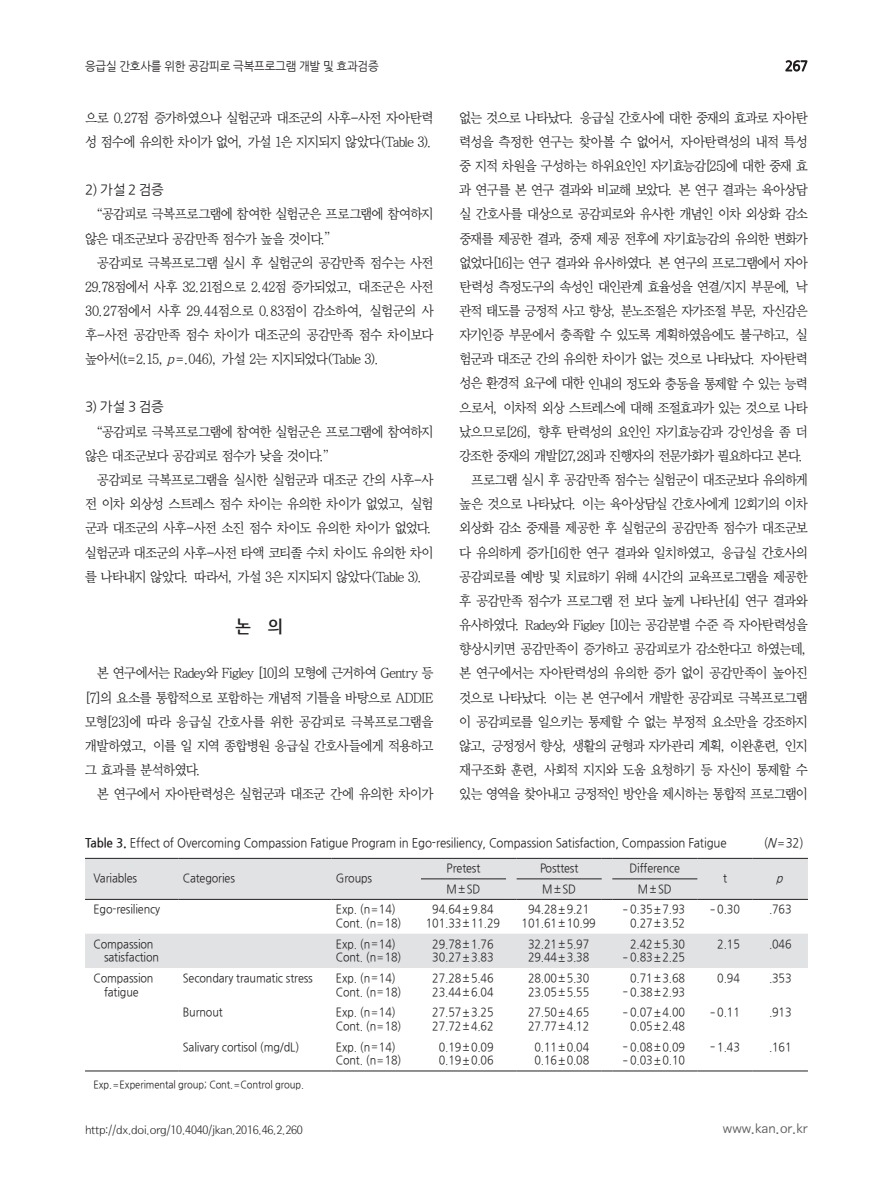
<style>
.page{position:relative;width:893px;height:1191px;background:#fff}
.page>*{position:absolute;margin:0;border:0;box-sizing:border-box;transform-origin:0 0}
.t1{font:700 17.25px "Nanum Gothic";color:#231f20;scale:.95 1}
.t2{font:13.95px/24.2px "Bareun Batang L";letter-spacing:-.07em;color:#231f20;scale:.95 1}
.t3{font:13.5px "Nanum Gothic";letter-spacing:-.02em;color:#231f20}
.t4{font:13.5px "Seoul Namsan M";color:#636366}
.t5{font:13.5px "Nanum Gothic";letter-spacing:-.02em;color:#231f20;scale:.95 1}
.t6{font:12.75px "Nanum Gothic";letter-spacing:-.01em;color:#231f20;scale:.9 1}
.t7{font:12.75px "Nanum Gothic";letter-spacing:-.01em;color:#231f20;scale:.93 1}
.t8{font:12px/13.8px "Nanum Gothic";letter-spacing:-.01em;color:#231f20;scale:.9 1}
.t9{font:12px/13.8px "Nanum Gothic";letter-spacing:-.01em;color:#231f20;text-align:right;scale:1.3 1}
.t10{font:12px "Seoul Namsan L";letter-spacing:-.025em;color:#231f20}
.t11{font:12px "Nanum Gothic";letter-spacing:-.01em;color:#231f20;scale:.95 1}
.t12{font:italic 12px "Nanum Gothic";color:#231f20;scale:.9 1}
.t13{font:10.5px "Nanum Gothic";letter-spacing:-.01em;color:#231f20;scale:.9 1}
.s1{font-family:"Batang"}
.s2{font-family:"Nanum Gothic";font-size:11.1px}
.s3{font-style:italic}
.s4{font-weight:700}
.s5{font-size:10.2px}
.s6{font-size:9.6px}
.s7{font-size:8.4px}
</style>
<div class="page">
<svg style="left:786px;top:61px;width:21px;height:11px"></svg>
<svg style="left:85px;top:859px;width:723px;height:109px;fill:#e1e2e4"></svg>
<hr style="left:85px;top:858px;width:94px;height:1px;background:#231f20">
<hr style="left:179px;top:858px;width:153px;height:1px;background:#231f20">
<hr style="left:332px;top:858px;width:89px;height:1px;background:#231f20">
<hr style="left:85px;top:899px;width:94px;height:1px;background:#231f20">
<hr style="left:179px;top:899px;width:153px;height:1px;background:#231f20">
<hr style="left:332px;top:899px;width:89px;height:1px;background:#231f20">
<hr style="left:421px;top:858px;width:85px;height:1px;background:#231f20">
<hr style="left:517px;top:858px;width:85px;height:1px;background:#231f20">
<hr style="left:612px;top:858px;width:85px;height:1px;background:#231f20">
<hr style="left:697px;top:858px;width:56px;height:1px;background:#231f20">
<hr style="left:753px;top:858px;width:55px;height:1px;background:#231f20">
<hr style="left:697px;top:899px;width:56px;height:1px;background:#231f20">
<hr style="left:753px;top:899px;width:55px;height:1px;background:#231f20">
<hr style="left:421px;top:878px;width:85px;height:1px;background:#231f20">
<hr style="left:421px;top:899px;width:85px;height:1px;background:#231f20">
<hr style="left:517px;top:878px;width:85px;height:1px;background:#231f20">
<hr style="left:517px;top:899px;width:85px;height:1px;background:#231f20">
<hr style="left:612px;top:878px;width:85px;height:1px;background:#231f20">
<hr style="left:612px;top:899px;width:85px;height:1px;background:#231f20">
<hr style="left:85px;top:1070px;width:94px;height:1px;background:#231f20">
<hr style="left:179px;top:1070px;width:153px;height:1px;background:#231f20">
<hr style="left:332px;top:1070px;width:89px;height:1px;background:#231f20">
<hr style="left:421px;top:1070px;width:85px;height:1px;background:#231f20">
<hr style="left:517px;top:1070px;width:85px;height:1px;background:#231f20">
<hr style="left:612px;top:1070px;width:85px;height:1px;background:#231f20">
<hr style="left:697px;top:1070px;width:56px;height:1px;background:#231f20">
<hr style="left:753px;top:1070px;width:55px;height:1px;background:#231f20">
<p class="t11" style="left:85px;top:60px;width:311px">응급실 간호사를 위한 공감피로 극복프로그램 개발 및 효과검증</p>
<p class="t2" style="left:85px;top:105px;width:369px">으로 0.27점 증가하였으나 실험군과 대조군의 사후-사전 자아탄력 성 점수에 유의한 차이가 없어, 가설 1은 지지되지 않았다(Table 3).</p>
<p class="t3" style="left:85px;top:183px;width:80px">2) 가설 2 검증</p>
<p class="t2" style="left:85px;top:202px;width:369px;text-indent:12px"><span class="s1">“</span>공감피로 극복프로그램에 참여한 실험군은 프로그램에 참여하지 않은 대조군보다 공감만족 점수가 높을 것이다.<span class="s1">”</span></p>
<p class="t2" style="left:85px;top:250px;width:369px;text-align:justify;text-indent:12px">공감피로 극복프로그램 실시 후 실험군의 공감만족 점수는 사전 29.78점에서 사후 32.21점으로 2.42점 증가되었고, 대조군은 사전 30.27점에서 사후 29.44점으로 0.83점이 감소하여, 실험군의 사 후-사전 공감만족 점수 차이가 대조군의 공감만족 점수 차이보다 높아서(t<span class="s2">=</span> 2.15, <span class="s3">p</span><span class="s2">=</span> .046), 가설 2는 지지되었다(Table 3).</p>
<p class="t3" style="left:85px;top:400px;width:80px">3) 가설 3 검증</p>
<p class="t2" style="left:85px;top:419px;width:369px;text-indent:12px"><span class="s1">“</span>공감피로 극복프로그램에 참여한 실험군은 프로그램에 참여하지 않은 대조군보다 공감피로 점수가 낮을 것이다.<span class="s1">”</span></p>
<p class="t2" style="left:85px;top:468px;width:369px;text-align:justify;text-indent:12px">공감피로 극복프로그램을 실시한 실험군과 대조군 간의 사후-사 전 이차 외상성 스트레스 점수 차이는 유의한 차이가 없었고, 실험 군과 대조군의 사후-사전 소진 점수 차이도 유의한 차이가 없었다. 실험군과 대조군의 사후-사전 타액 코티졸 수치 차이도 유의한 차이 를 나타내지 않았다. 따라서, 가설 3은 지지되지 않았다(Table 3).</p>
<p class="t1" style="left:235px;top:618px;width:52px">논 의</p>
<p class="t2" style="left:85px;top:661px;width:369px;text-align:justify;text-indent:12px">본 연구에서는 Radey와 Figley [10]의 모형에 근거하여 Gentry 등 [7]의 요소를 통합적으로 포함하는 개념적 기틀을 바탕으로 ADDIE 모형[23]에 따라 응급실 간호사를 위한 공감피로 극복프로그램을 개발하였고, 이를 일 지역 종합병원 응급실 간호사들에게 적용하고 그 효과를 분석하였다.</p>
<p class="t2" style="left:97px;top:782px;width:356px">본 연구에서 자아탄력성은 실험군과 대조군 간에 유의한 차이가</p>
<p class="t5" style="left:785px;top:60px;width:26px">267</p>
<p class="t2" style="left:459px;top:105px;width:369px;text-align:right">없는 것으로 나타났다. 응급실 간호사에 대한 중재의 효과로 자아탄 력성을 측정한 연구는 찾아볼 수 없어서, 자아탄력성의 내적 특성 중 지적 차원을 구성하는 하위요인인 자기효능감[25]에 대한 중재 효 과 연구를 본 연구 결과와 비교해 보았다. 본 연구 결과는 육아상담 실 간호사를 대상으로 공감피로와 유사한 개념인 이차 외상화 감소 중재를 제공한 결과, 중재 제공 전후에 자기효능감의 유의한 변화가 없었다[16]는 연구 결과와 유사하였다. 본 연구의 프로그램에서 자아 탄력성 측정도구의 속성인 대인관계 효율성을 연결/지지 부문에, 낙 관적 태도를 긍정적 사고 향상, 분노조절은 자가조절 부문, 자신감은 자기인증 부문에서 충족할 수 있도록 계획하였음에도 불구하고, 실 험군과 대조군 간의 유의한 차이가 없는 것으로 나타났다. 자아탄력 성은 환경적 요구에 대한 인내의 정도와 충동을 통제할 수 있는 능력 으로서, 이차적 외상 스트레스에 대해 조절효과가 있는 것으로 나타 났으므로[26], 향후 탄력성의 요인인 자기효능감과 강인성을 좀 더 강조한 중재의 개발[27,28]과 진행자의 전문가화가 필요하다고 본다. 프로그램 실시 후 공감만족 점수는 실험군이 대조군보다 유의하게 높은 것으로 나타났다. 이는 육아상담실 간호사에게 12회기의 이차 외상화 감소 중재를 제공한 후 실험군의 공감만족 점수가 대조군보 다 유의하게 증가[16]한 연구 결과와 일치하였고, 응급실 간호사의 공감피로를 예방 및 치료하기 위해 4시간의 교육프로그램을 제공한 후 공감만족 점수가 프로그램 전 보다 높게 나타난[4] 연구 결과와 유사하였다. Radey와 Figley [10]는 공감분별 수준 즉 자아탄력성을 향상시키면 공감만족이 증가하고 공감피로가 감소한다고 하였는데, 본 연구에서는 자아탄력성의 유의한 증가 없이 공감만족이 높아진 것으로 나타났다. 이는 본 연구에서 개발한 공감피로 극복프로그램 이 공감피로를 일으키는 통제할 수 없는 부정적 요소만을 강조하지 않고, 긍정정서 향상, 생활의 균형과 자가관리 계획, 이완훈련, 인지 재구조화 훈련, 사회적 지지와 도움 요청하기 등 자신이 통제할 수 있는 영역을 찾아내고 긍정적인 방안을 제시하는 통합적 프로그램이</p>
<p class="t6" style="left:85px;top:837px;width:714px"><span class="s4">Table 3.</span> Effect of Overcoming Compassion Fatigue Program in Ego-resiliency, Compassion Satisfaction, Compassion Fatigue</p>
<p class="t7" style="left:764px;top:837px;width:44px">(<span class="s3">N</span><span class="s5">=</span>32)</p>
<p class="t8" style="left:94px;top:872px;width:50px">Variables</p>
<p class="t8" style="left:183px;top:872px;width:59px">Categories</p>
<p class="t8" style="left:336px;top:872px;width:42px">Groups</p>
<p class="t8" style="left:447px;top:861px;width:39px">Pretest</p>
<p class="t8" style="left:540px;top:861px;width:44px">Posttest</p>
<p class="t8" style="left:629px;top:861px;width:58px">Difference</p>
<p class="t8" style="left:723px;top:872px;width:6px">t</p>
<p class="t12" style="left:776px;top:873px;width:12px">p</p>
<p class="t8" style="left:447px;top:882px;width:39px">M±SD</p>
<p class="t8" style="left:542px;top:882px;width:39px">M±SD</p>
<p class="t8" style="left:638px;top:882px;width:39px">M±SD</p>
<p class="t8" style="left:94px;top:902px;width:76px">Ego-resiliency</p>
<p class="t8" style="left:336px;top:902px;width:74px">Exp. (n<span class="s6">=</span>14)<br>Cont. (n<span class="s6">=</span>18)</p>
<p class="t8" style="left:426px;top:902px;width:84px;text-align:center">94.64±9.84<br>101.33±11.29</p>
<p class="t8" style="left:522px;top:902px;width:84px;text-align:center">94.28±9.21<br>101.61±10.99</p>
<p class="t9" style="left:622px;top:902px;width:50px">-0.35±7.93<br>0.27±3.52</p>
<p class="t9" style="left:710px;top:902px;width:25px">-0.30</p>
<p class="t8" style="left:769px;top:902px;width:27px">.763</p>
<p class="t8" style="left:104px;top:937px;width:63px;text-indent:-10px">Compassion satisfaction</p>
<p class="t8" style="left:336px;top:937px;width:74px">Exp. (n<span class="s6">=</span>14)<br>Cont. (n<span class="s6">=</span>18)</p>
<p class="t8" style="left:432px;top:937px;width:70px">29.78±1.76<br>30.27±3.83</p>
<p class="t8" style="left:528px;top:937px;width:70px">32.21±5.97<br>29.44±3.38</p>
<p class="t8" style="left:622px;top:937px;width:71px;text-align:right">2.42±5.30 -0.83±2.25</p>
<p class="t8" style="left:717px;top:937px;width:27px">2.15</p>
<p class="t8" style="left:769px;top:937px;width:27px">.046</p>
<p class="t8" style="left:94px;top:971px;width:68px;text-align:center">Compassion fatigue</p>
<p class="t8" style="left:183px;top:971px;width:146px">Secondary traumatic stress</p>
<p class="t8" style="left:336px;top:971px;width:74px">Exp. (n<span class="s6">=</span>14)<br>Cont. (n<span class="s6">=</span>18)</p>
<p class="t8" style="left:432px;top:971px;width:70px">27.28±5.46<br>23.44±6.04</p>
<p class="t8" style="left:528px;top:971px;width:70px">28.00±5.30<br>23.05±5.55</p>
<p class="t8" style="left:622px;top:971px;width:71px;text-align:right">0.71±3.68 -0.38±2.93</p>
<p class="t8" style="left:717px;top:971px;width:27px">0.94</p>
<p class="t8" style="left:769px;top:971px;width:27px">.353</p>
<p class="t8" style="left:183px;top:1005px;width:46px">Burnout</p>
<p class="t8" style="left:336px;top:1005px;width:74px">Exp. (n<span class="s6">=</span>14)<br>Cont. (n<span class="s6">=</span>18)</p>
<p class="t8" style="left:432px;top:1005px;width:70px">27.57±3.25<br>27.72±4.62</p>
<p class="t8" style="left:528px;top:1005px;width:70px">27.50±4.65<br>27.77±4.12</p>
<p class="t9" style="left:622px;top:1005px;width:50px">-0.07±4.00<br>0.05±2.48</p>
<p class="t9" style="left:710px;top:1005px;width:25px">-0.11</p>
<p class="t8" style="left:769px;top:1005px;width:27px">.913</p>
<p class="t8" style="left:183px;top:1040px;width:131px">Salivary cortisol (mg/dL)</p>
<p class="t8" style="left:336px;top:1040px;width:74px">Exp. (n<span class="s6">=</span>14)<br>Cont. (n<span class="s6">=</span>18)</p>
<p class="t8" style="left:439px;top:1040px;width:62px">0.19±0.09<br>0.19±0.06</p>
<p class="t8" style="left:534px;top:1040px;width:62px">0.11±0.04<br>0.16±0.08</p>
<p class="t9" style="left:622px;top:1040px;width:50px;text-align:left">-0.08±0.09 -0.03±0.10</p>
<p class="t9" style="left:710px;top:1040px;width:25px">-1.43</p>
<p class="t8" style="left:769px;top:1040px;width:27px">.161</p>
<p class="t13" style="left:94px;top:1079px;width:235px">Exp.<span class="s7">=</span>Experimental group; Cont.<span class="s7">=</span>Control group.</p>
<p class="t10" style="left:85px;top:1123px;width:219px">http://dx.doi.org/10.4040/jkan.2016.46.2.260</p>
<p class="t4" style="left:723px;top:1121px;width:87px">www.kan.or.kr</p>
</div>
